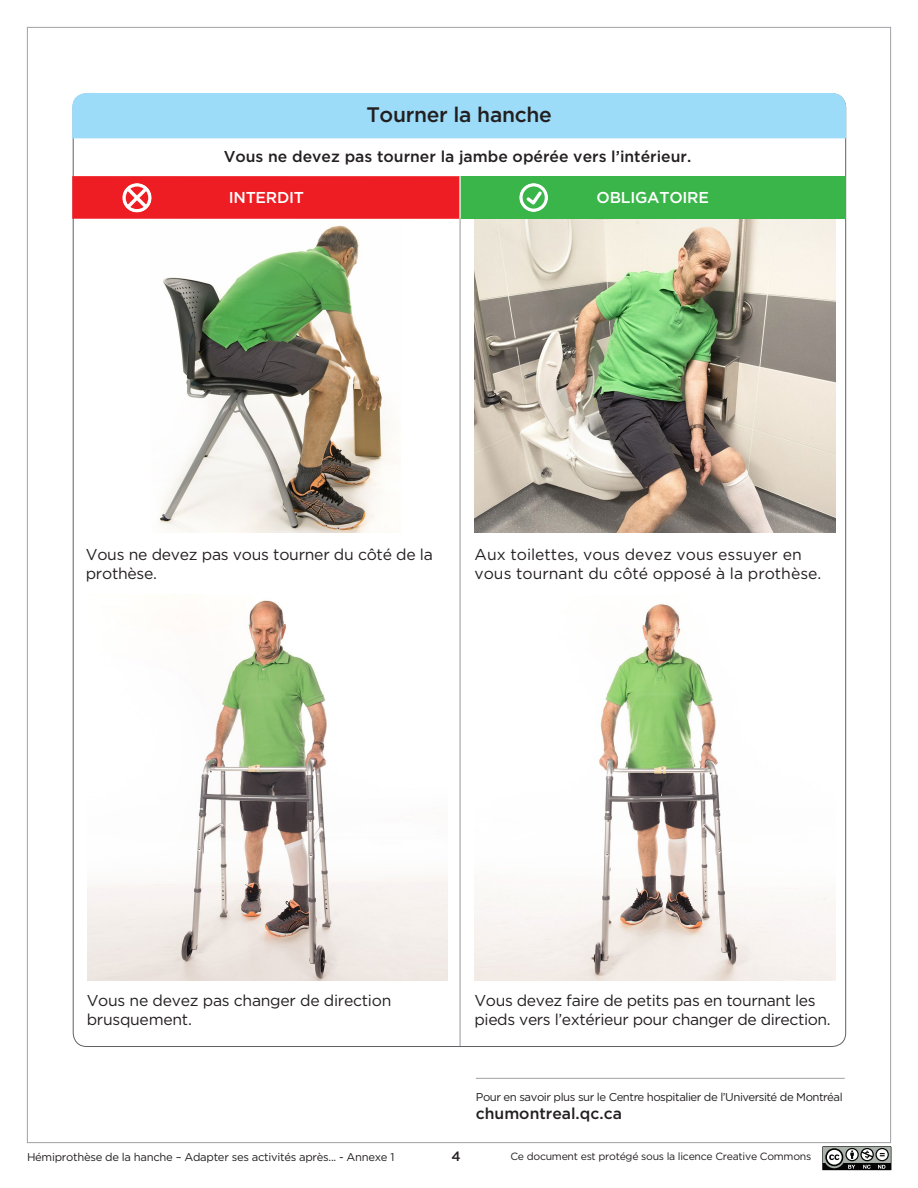
<style>
.page{position:relative;width:918px;height:1188px;background:#fff}
.page>*{position:absolute;margin:0;border:0;box-sizing:border-box;transform-origin:0 0}
.t1{font:500 21px "Gotham";letter-spacing:-.015em;color:#231f20}
.t2{font:15.75px/19.5px "Gotham";letter-spacing:-.015em;color:#231f20}
.t3{font:500 15.75px "Gotham";color:#231f20}
.t4{font:500 15.75px "Gotham";color:#fff}
.t5{font:500 13.5px "Gotham";color:#231f20}
.t6{font:11.4px "Gotham";letter-spacing:-.04em;color:#231f20}
.t7{font:11.25px "Gotham";letter-spacing:-.025em;color:#231f20}
.t8{font:10.5px "Gotham";letter-spacing:-.025em;color:#231f20}
</style>
<div class="page">
<svg style="left:822px;top:1146px;width:69px;height:24px;background:#757875"></svg>
<hr style="left:476px;top:1078px;width:369px;height:1px;background:#a0a1a5">
<img style="left:159px;top:225px;width:233px;height:308px">
<img style="left:475px;top:219px;width:361px;height:314px">
<div style="left:72px;top:93px;width:775px;height:46px;background:#9cdcf8"></div>
<img style="left:475px;top:604px;width:361px;height:377px">
<img style="left:87px;top:600px;width:361px;height:381px">
<hr style="left:460px;top:215px;width:1px;height:831px;background:#a0a1a5">
<div style="left:72px;top:176px;width:387px;height:43px;background:#ee1d23"></div>
<div style="left:460px;top:176px;width:386px;height:43px;background:#3ab54a"></div>
<hr style="left:460px;top:176px;width:1px;height:43px;background:#fff">
<svg style="left:519px;top:183px;width:29px;height:29px"></svg>
<svg style="left:122px;top:183px;width:30px;height:30px"></svg>
<h1 class="t1" style="left:366px;top:102px;width:187px">Tourner la hanche</h1>
<p class="t3" style="left:224px;top:147px;width:469px">Vous ne devez pas tourner la jambe opérée vers l’intérieur.</p>
<p class="t4" style="left:229px;top:188px;width:29px">inter</p>
<p class="t4" style="left:277px;top:188px;width:20px">dit</p>
<p class="t4" style="left:597px;top:188px;width:62px">Obligatoire</p>
<p class="t2" style="left:86px;top:545px;width:349px">Vous ne devez pas vous tourner du côté de la prothèse.</p>
<p class="t2" style="left:475px;top:545px;width:348px">Aux toilettes, vous devez vous essuyer en vous tournant du côté opposé à la prothèse.</p>
<p class="t2" style="left:87px;top:990px;width:306px">Vous ne devez pas changer de direction brusquement.</p>
<p class="t2" style="left:475px;top:990px;width:358px">Vous devez faire de petits pas en tournant les pieds vers l’extérieur pour changer de direction.</p>
<p class="t6" style="left:476px;top:1090px;width:368px">Pour en savoir plus sur le Centre hospitalier de l’Université de Montréal</p>
<p class="t3" style="left:476px;top:1104px;width:148px">chumontreal.qc.ca</p>
<p class="t7" style="left:27px;top:1150px;width:369px">Hémiprothèse de la hanche – Adapter ses activités après... - Annexe 1</p>
<p class="t5" style="left:451px;top:1148px;width:11px">4</p>
<p class="t8" style="left:510px;top:1150px;width:302px">Ce document est protégé sous la licence Creative Commons</p>
</div>
